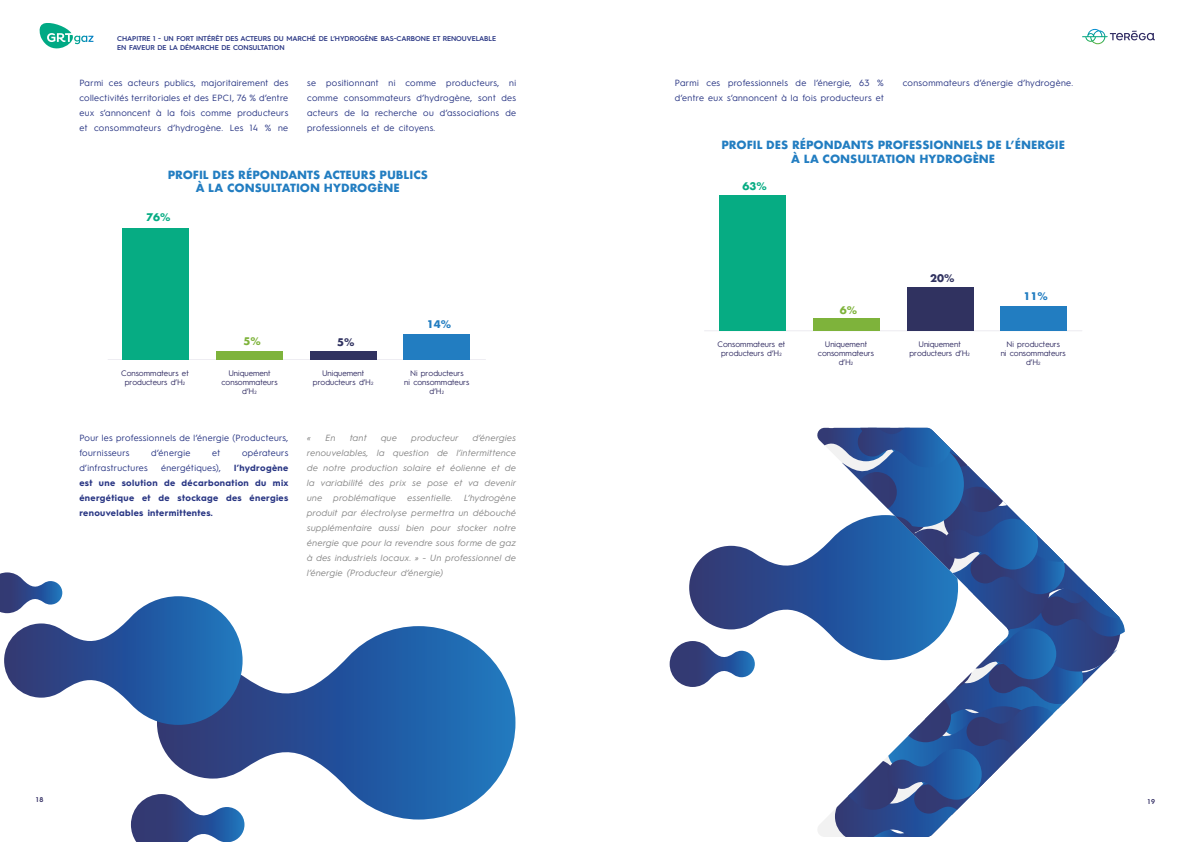
<style>
.page{position:relative;width:1191px;height:842px;background:#fff}
.page>*{position:absolute;margin:0;border:0;box-sizing:border-box;transform-origin:0 0}
.t1{font:700 11px/13.2px "Futura";color:#227dc1;text-align:center}
.t2{font:700 10.3px "Futura";color:#06ac83}
.t3{font:700 10.3px "Futura";color:#227dc1}
.t4{font:700 10.3px "Futura";color:#303260}
.t5{font:700 10.3px "Futura";color:#7eb33b}
.t6{font:9px/15px "Hurme Geometric Sans 1";letter-spacing:.04em;color:#283583;text-align:justify}
.t7{font:italic 9px/15px "Hurme Geometric Sans 1";letter-spacing:.04em;color:#878787;text-align:justify}
.t8{font:700 9px/15px "Hurme Geometric Sans 1";letter-spacing:.04em;color:#283583;text-align:justify}
.t9{font:8px/9px "Hurme Geometric Sans 1";color:#312c62;text-align:center}
.t10{font:600 7px/8.4px "Hurme Geometric Sans 4";letter-spacing:-.01em;color:#283583}
.t11{font:600 7px "Hurme Geometric Sans 4";color:#312c62}
</style>
<div class="page">
<svg style="left:39px;top:23px;width:54px;height:26px"></svg>
<svg style="left:1082px;top:29px;width:73px;height:15px"></svg>
<svg style="left:131px;top:794px;width:113px;height:48px;background:#4a6097"></svg>
<svg style="left:157px;top:626px;width:358px;height:193px"></svg>
<svg style="left:0;top:572px;width:242px;height:153px"></svg>
<hr style="left:108px;top:359px;width:377px;height:1px;background:#312c62">
<div style="left:122px;top:228px;width:67px;height:132px;background:#06ac83"></div>
<div style="left:403px;top:334px;width:67px;height:26px;background:#227dc1"></div>
<div style="left:216px;top:351px;width:67px;height:9px;background:#7eb33b"></div>
<div style="left:310px;top:351px;width:67px;height:9px;background:#303260"></div>
<hr style="left:704px;top:330px;width:378px;height:1px;background:#312c62">
<div style="left:719px;top:195px;width:67px;height:136px;background:#06ac83"></div>
<div style="left:999px;top:306px;width:67px;height:25px;background:#227dc1"></div>
<div style="left:812px;top:318px;width:67px;height:13px;background:#7eb33b"></div>
<div style="left:906px;top:287px;width:67px;height:44px;background:#303260"></div>
<svg style="left:669px;top:427px;width:456px;height:410px"></svg>
<p class="t10" style="left:117px;top:35px;width:380px">CHAPITRE 1 - UN FORT INTÉRÊT DES ACTEURS DU MARCHÉ DE L’HYDROGÈNE BAS-CARBONE ET RENOUVELABLE<br>EN FAVEUR DE LA DÉMARCHE DE CONSULTATION</p>
<p class="t6" style="left:79px;top:75px;width:210px">Parmi ces acteurs publics, majoritairement des collectivités territoriales et des EPCI, 76 % d’entre eux s’annoncent à la fois comme producteurs et consommateurs d’hydrogène. Les 14 % ne</p>
<p class="t6" style="left:675px;top:75px;width:210px">Parmi ces professionnels de l’énergie, 63 % d’entre eux s’annoncent à la fois producteurs et</p>
<p class="t6" style="left:307px;top:75px;width:210px">se positionnant ni comme producteurs, ni comme consommateurs d’hydrogène, sont des acteurs de la recherche ou d’associations de professionnels et de citoyens.</p>
<p class="t6" style="left:902px;top:75px;width:172px">consommateurs d’énergie d’hydrogène.</p>
<p class="t1" style="left:168px;top:168px;width:261px">PROFIL DES RÉPONDANTS ACTEURS PUBLICS<br>À LA CONSULTATION HYDROGÈNE</p>
<p class="t2" style="left:146px;top:210px;width:26px">76%</p>
<p class="t3" style="left:427px;top:316px;width:26px">14%</p>
<p class="t1" style="left:721px;top:139px;width:345px">PROFIL DES RÉPONDANTS PROFESSIONNELS DE L’ÉNERGIE<br>À LA CONSULTATION HYDROGÈNE</p>
<p class="t2" style="left:742px;top:179px;width:26px">63%</p>
<p class="t5" style="left:840px;top:302px;width:19px">6%</p>
<p class="t4" style="left:930px;top:270px;width:26px">20%</p>
<p class="t3" style="left:1023px;top:289px;width:26px">11%</p>
<p class="t5" style="left:243px;top:334px;width:19px">5%</p>
<p class="t4" style="left:337px;top:334px;width:19px">5%</p>
<p class="t9" style="left:717px;top:339px;width:69px">Consommateurs et producteurs d’H<sub>2</sub></p>
<p class="t9" style="left:818px;top:339px;width:58px">Uniquement consommateurs d’H<sub>2</sub></p>
<p class="t9" style="left:909px;top:339px;width:62px">Uniquement producteurs d’H<sub>2</sub></p>
<p class="t9" style="left:1000px;top:339px;width:67px">Ni producteurs<br>ni consommateurs d’H<sub>2</sub></p>
<p class="t9" style="left:121px;top:368px;width:69px">Consommateurs et producteurs d’H<sub>2</sub></p>
<p class="t9" style="left:221px;top:368px;width:58px">Uniquement consommateurs d’H<sub>2</sub></p>
<p class="t9" style="left:313px;top:368px;width:62px">Uniquement producteurs d’H<sub>2</sub></p>
<p class="t9" style="left:404px;top:368px;width:67px">Ni producteurs<br>ni consommateurs d’H<sub>2</sub></p>
<p class="t6" style="left:79px;top:430px;width:210px">Pour les professionnels de l’énergie (Producteurs, fournisseurs</p>
<p class="t6" style="left:151px;top:445px;width:41px">d’énergie</p>
<p class="t6" style="left:212px;top:445px;width:10px">et</p>
<p class="t6" style="left:242px;top:445px;width:48px">opérateurs</p>
<p class="t6" style="left:79px;top:460px;width:70px">d’infrastructures</p>
<p class="t6" style="left:161px;top:460px;width:61px">énergétiques),</p>
<p class="t8" style="left:79px;top:460px;width:211px;text-indent:155px">l’hydrogène est une solution de décarbonation du mix énergétique et de stockage des énergies renouvelables intermittentes.</p>
<p class="t7" style="left:307px;top:430px;width:211px;text-indent:166px">d’énergies renouvelables, la question de l’intermittence de notre production solaire et éolienne et de la variabilité des prix se pose et va devenir une problématique essentielle. L’hydrogène produit par électrolyse permettra un débouché supplémentaire aussi bien pour stocker notre énergie que pour la revendre sous forme de gaz à des industriels locaux. » - Un professionnel de l’énergie (Producteur d’énergie)</p>
<p class="t7" style="left:307px;top:430px;width:5px">«</p>
<p class="t7" style="left:325px;top:430px;width:12px">En</p>
<p class="t7" style="left:350px;top:430px;width:18px">tant</p>
<p class="t7" style="left:381px;top:430px;width:17px">que</p>
<p class="t7" style="left:411px;top:430px;width:49px">producteur</p>
<p class="t11" style="left:36px;top:795px;width:9px">18</p>
<p class="t11" style="left:1147px;top:796px;width:9px">19</p>
</div>
